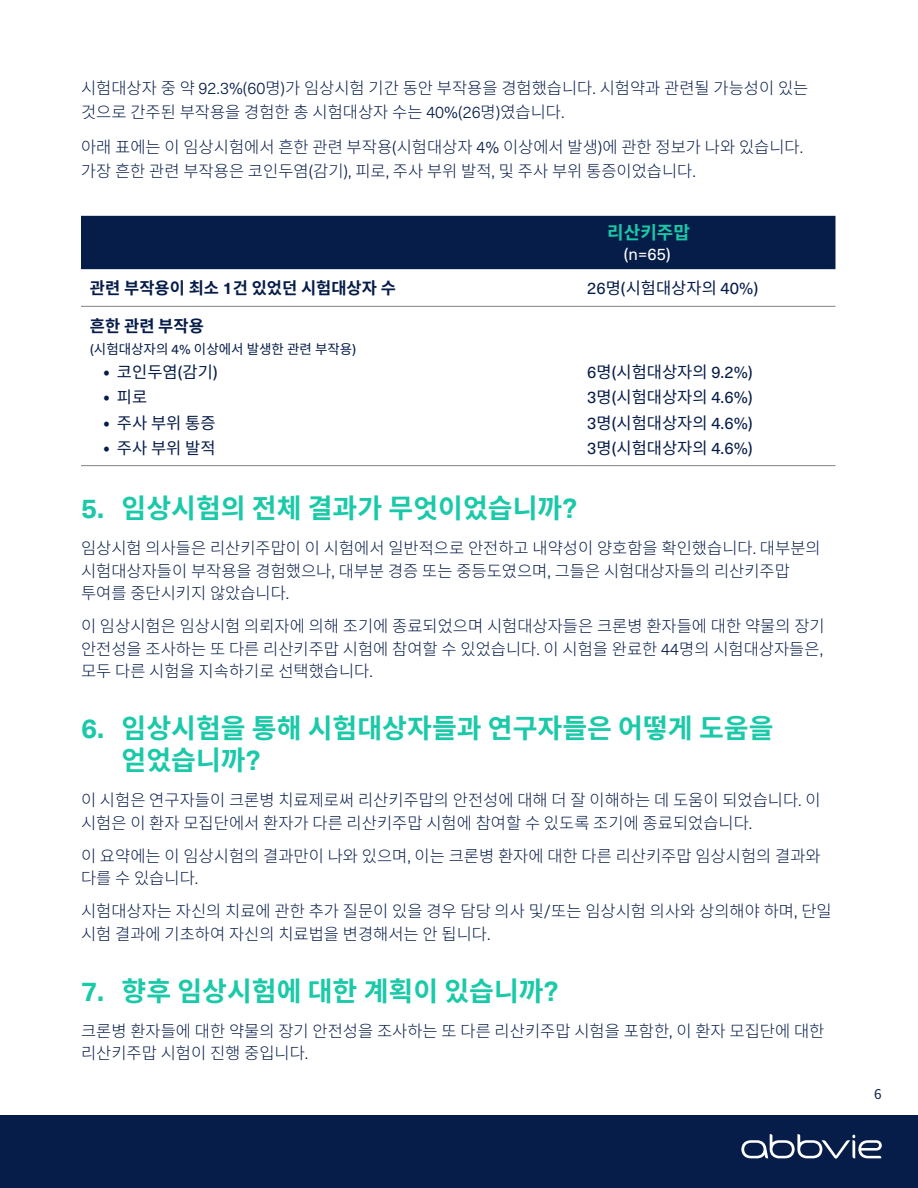
<style>
.page{position:relative;width:918px;height:1188px;background:#fff}
.page>*{position:absolute;margin:0;border:0;box-sizing:border-box;transform-origin:0 0}
.t1{font:700 27px/32.4px "Noto Sans CJ Kkr";color:#1ac9a8}
.t2{font:700 18px "Noto Sans CJ Kkr";color:#1ac9a8}
.t3{font:300 16.5px/22.5px "Noto Sans CJ Kkr";color:#071d49}
.t4{font:16.5px "Neue Haas Unica Pro";color:#071d49}
.t5{font:700 16.5px "Noto Sans CJ Kkr";color:#071d49}
.t6{font:16.5px "Noto Sans CJ Kkr";color:#071d49}
.t7{font:16.5px "Neue Haas Unica Pro";color:#fff}
.t8{font:13.5px "Noto Sans CJ Kkr";color:#071d49}
.s1{font-family:"Neue Haas Unica Pro"}
.s2{font-family:"Noto Sans CJ Kkr"}
.s3{font-weight:700}
</style>
<div class="page">
<div style="left:0;top:1115px;width:918px;height:73px;background:#071d49"></div>
<div style="left:81px;top:216px;width:755px;height:53px;background:#071d49"></div>
<hr style="left:81px;top:306px;width:497px;height:1px;background:#808285">
<hr style="left:578px;top:306px;width:258px;height:1px;background:#808285">
<hr style="left:81px;top:465px;width:497px;height:1px;background:#808285">
<hr style="left:578px;top:465px;width:258px;height:1px;background:#808285">
<svg style="left:741px;top:1134px;width:141px;height:25px"></svg>
<p class="t3" style="left:81px;top:76px;width:729px;line-height:24px">시험대상자 중 약 <span class="s1">92.3%(60</span>명<span class="s1">)</span>가 임상시험 기간 동안 부작용을 경험했습니다<span class="s1">.</span> 시험약과 관련될 가능성이 있는 것으로 간주된 부작용을 경험한 총 시험대상자 수는 <span class="s1">40%(26</span>명<span class="s1">)</span>였습니다<span class="s1">.</span></p>
<p class="t3" style="left:81px;top:135px;width:724px;line-height:24px">아래 표에는 이 임상시험에서 흔한 관련 부작용<span class="s1">(</span>시험대상자 <span class="s1">4%</span> 이상에서 발생<span class="s1">)</span>에 관한 정보가 나와 있습니다<span class="s1">. </span>가장 흔한 관련 부작용은 코인두염<span class="s1">(</span>감기<span class="s1">),</span> 피로<span class="s1">,</span> 주사 부위 발적<span class="s1">,</span> 및 주사 부위 통증이었습니다<span class="s1">.</span></p>
<p class="t2" style="left:607px;top:222px;width:84px">리산키주맙</p>
<p class="t7" style="left:624px;top:244px;width:49px">(n=65)</p>
<p class="t5" style="left:90px;top:279px;width:307px">관련 부작용이 최소 <span class="s1">1</span>건 있었던 시험대상자 수</p>
<p class="t4" style="left:587px;top:279px;width:173px">26<span class="s2">명</span>(<span class="s2">시험대상자의</span> 40%)</p>
<p class="t5" style="left:90px;top:316px;width:115px">흔한 관련 부작용</p>
<p class="t8" style="left:90px;top:342px;width:268px"><span class="s1">(</span>시험대상자의 <span class="s1">4%</span> 이상에서 발생한 관련 부작용<span class="s1">)</span></p>
<p class="t6" style="left:104px;top:363px;width:116px"><span class="s3">•</span> 코인두염<span class="s1">(</span>감기<span class="s1">)</span></p>
<p class="t4" style="left:587px;top:363px;width:167px">6<span class="s2">명</span>(<span class="s2">시험대상자의</span> 9.2%)</p>
<p class="t6" style="left:104px;top:388px;width:45px"><span class="s3">•</span> 피로</p>
<p class="t4" style="left:587px;top:388px;width:167px">3<span class="s2">명</span>(<span class="s2">시험대상자의</span> 4.6%)</p>
<p class="t6" style="left:104px;top:413px;width:114px"><span class="s3">•</span> 주사 부위 통증</p>
<p class="t4" style="left:587px;top:413px;width:167px">3<span class="s2">명</span>(<span class="s2">시험대상자의</span> 4.6%)</p>
<p class="t6" style="left:104px;top:438px;width:114px"><span class="s3">•</span> 주사 부위 발적</p>
<p class="t4" style="left:587px;top:438px;width:167px">3<span class="s2">명</span>(<span class="s2">시험대상자의</span> 4.6%)</p>
<h1 class="t1" style="left:81px;top:493px;width:498px"><span class="s1">5.</span> 임상시험의 전체 결과가 무엇이었습니까<span class="s1">?</span></h1>
<p class="t3" style="left:81px;top:537px;width:741px">임상시험 의사들은 리산키주맙이 이 시험에서 일반적으로 안전하고 내약성이 양호함을 확인했습니다<span class="s1">.</span> 대부분의 시험대상자들이 부작용을 경험했으나<span class="s1">,</span> 대부분 경증 또는 중등도였으며<span class="s1">,</span> 그들은 시험대상자들의 리산키주맙 투여를 중단시키지 않았습니다<span class="s1">.</span></p>
<p class="t3" style="left:81px;top:615px;width:745px;text-align:justify">이 임상시험은 임상시험 의뢰자에 의해 조기에 종료되었으며 시험대상자들은 크론병 환자들에 대한 약물의 장기 안전성을 조사하는 또 다른 리산키주맙 시험에 참여할 수 있었습니다<span class="s1">.</span> 이 시험을 완료한 <span class="s1">44</span>명의 시험대상자들은<span class="s1">, </span>모두 다른 시험을 지속하기로 선택했습니다<span class="s1">.</span></p>
<h1 class="t1" style="left:122px;top:712px;width:654px;text-indent:-40px"><span class="s1">6.</span> 임상시험을 통해 시험대상자들과 연구자들은 어떻게 도움을 얻었습니까<span class="s1">?</span></h1>
<p class="t3" style="left:81px;top:789px;width:741px">이 시험은 연구자들이 크론병 치료제로써 리산키주맙의 안전성에 대해 더 잘 이해하는 데 도움이 되었습니다<span class="s1">.</span> 이 시험은 이 환자 모집단에서 환자가 다른 리산키주맙 시험에 참여할 수 있도록 조기에 종료되었습니다<span class="s1">.</span></p>
<p class="t3" style="left:81px;top:845px;width:741px">이 요약에는 이 임상시험의 결과만이 나와 있으며<span class="s1">,</span> 이는 크론병 환자에 대한 다른 리산키주맙 임상시험의 결과와 다를 수 있습니다<span class="s1">.</span></p>
<p class="t3" style="left:81px;top:900px;width:752px">시험대상자는 자신의 치료에 관한 추가 질문이 있을 경우 담당 의사 및<span class="s1">/</span>또는 임상시험 의사와 상의해야 하며<span class="s1">,</span> 단일 시험 결과에 기초하여 자신의 치료법을 변경해서는 안 됩니다<span class="s1">.</span></p>
<h1 class="t1" style="left:81px;top:975px;width:479px"><span class="s1">7.</span> 향후 임상시험에 대한 계획이 있습니까<span class="s1">?</span></h1>
<p class="t3" style="left:81px;top:1020px;width:745px">크론병 환자들에 대한 약물의 장기 안전성을 조사하는 또 다른 리산키주맙 시험을 포함한<span class="s1">,</span> 이 환자 모집단에 대한 리산키주맙 시험이 진행 중입니다<span class="s1">.</span></p>
<p class="t8" style="left:874px;top:1087px;width:9px">6</p>
</div>
